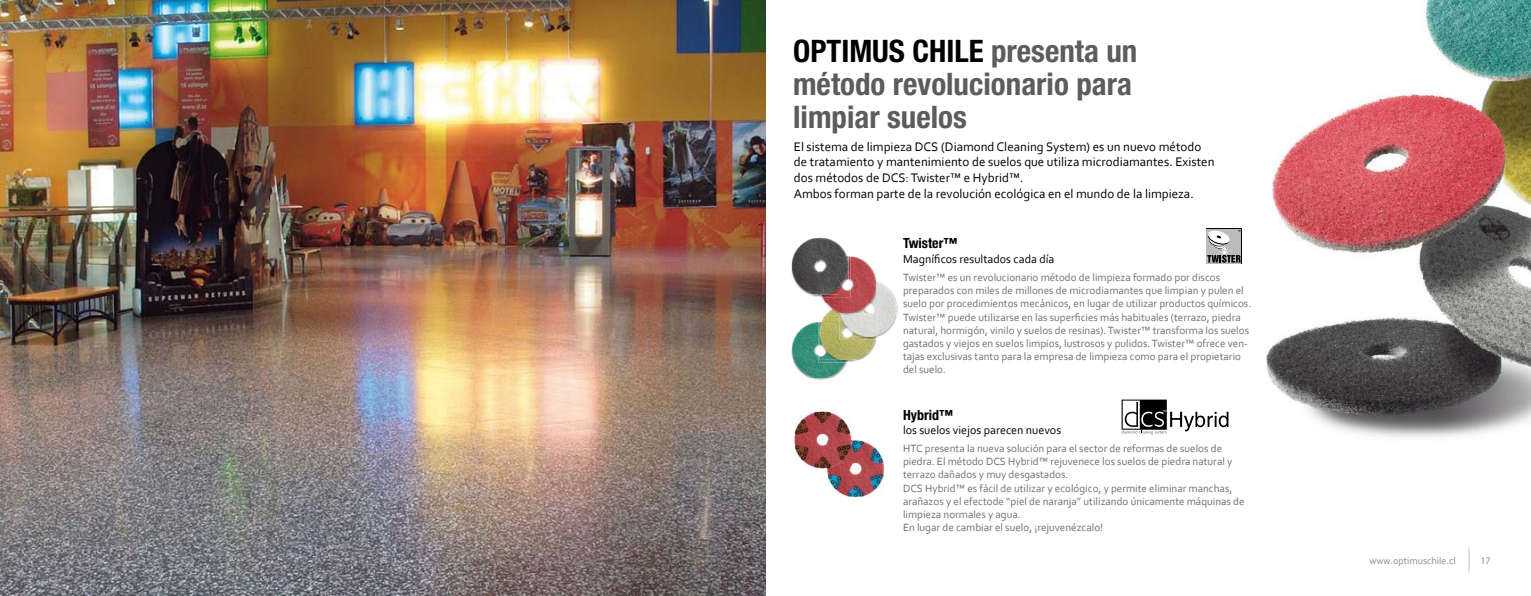
<style>
.page{position:relative;width:1531px;height:596px;background:#fff}
.page>*{position:absolute;margin:0;border:0;box-sizing:border-box;transform-origin:0 0}
.t1{font:700 condensed 31px/33px "Helvetica Neue";color:#5c5c5c}
.t2{font:700 condensed 14px "Helvetica Neue";color:#000}
.t3{font:13px/15.6px "Corbel";color:#000}
.t4{font:12px "Corbel";color:#000}
.t5{font:11px/13.2px "Corbel";color:#707073}
.t6{font:10px "Corbel";color:#898a8c}
.t7{font:10px "Myriad Pro";color:#898a8c}
.s1{color:#000}
</style>
<div class="page">
<svg style="left:1468px;top:548px;width:1px;height:23px"></svg>
<img style="left:0;top:0;width:765px;height:595px">
<img style="left:1266px;top:0;width:265px;height:437px">
<img style="left:791px;top:346px;width:39px;height:34px">
<img style="left:792px;top:339px;width:56px;height:39px">
<img style="left:850px;top:279px;width:27px;height:83px">
<img style="left:818px;top:339px;width:30px;height:23px">
<img style="left:821px;top:315px;width:55px;height:44px">
<img style="left:848px;top:339px;width:2px;height:20px">
<img style="left:819px;top:339px;width:29px;height:20px">
<img style="left:878px;top:303px;width:20px;height:34px">
<img style="left:839px;top:315px;width:37px;height:24px">
<img style="left:840px;top:315px;width:57px;height:21px">
<img style="left:876px;top:315px;width:2px;height:21px">
<svg style="left:793px;top:321px;width:57px;height:18px"></svg>
<img style="left:840px;top:321px;width:8px;height:15px">
<img style="left:850px;top:257px;width:26px;height:23px">
<img style="left:791px;top:262px;width:27px;height:35px">
<img style="left:848px;top:257px;width:2px;height:23px">
<img style="left:792px;top:237px;width:30px;height:57px">
<img style="left:818px;top:256px;width:30px;height:24px">
<svg style="left:819px;top:238px;width:37px;height:19px"></svg>
<svg style="left:818px;top:280px;width:79px;height:35px;background:#c09292"></svg>
<img style="left:840px;top:280px;width:8px;height:14px">
<img style="left:827px;top:440px;width:57px;height:56px">
<img style="left:794px;top:411px;width:57px;height:57px">
<img style="left:827px;top:440px;width:24px;height:28px">
<svg style="left:1206px;top:228px;width:36px;height:36px"></svg>
<svg style="left:1206px;top:229px;width:35px;height:34px"></svg>
<svg style="left:1207px;top:229px;width:33px;height:33px"></svg>
<svg style="left:1121px;top:399px;width:107px;height:35px"></svg>
<h1 class="t1" style="left:793px;top:34px;width:346px"><span class="s1">OPTIMUS CHILE</span> presenta un método revolucionario para limpiar suelos</h1>
<p class="t3" style="left:794px;top:138px;width:422px">El sistema de limpieza DCS (Diamond Cleaning System) es un nuevo método de tratamiento y mantenimiento de suelos que utiliza microdiamantes. Existen dos métodos de DCS: Twister™ e Hybrid™.<br>Ambos forman parte de la revolución ecológica en el mundo de la limpieza.</p>
<p class="t2" style="left:903px;top:235px;width:56px">Twister™</p>
<p class="t4" style="left:903px;top:251px;width:153px">Magníficos resultados cada día</p>
<p class="t5" style="left:903px;top:270px;width:350px">Twister™ es un revolucionario método de limpieza formado por discos preparados con miles de millones de microdiamantes que limpian y pulen el suelo por procedimientos mecánicos, en lugar de utilizar productos químicos.<br>Twister™ puede utilizarse en las superficies más habituales (terrazo, piedra natural, hormigón, vinilo y suelos de resinas). Twister™ transforma los suelos gastados y viejos en suelos limpios, lustrosos y pulidos. Twister™ ofrece ven&shy;tajas exclusivas tanto para la empresa de limpieza como para el propietario del suelo.</p>
<p class="t2" style="left:903px;top:406px;width:51px">Hybrid™</p>
<p class="t4" style="left:903px;top:422px;width:160px">los suelos viejos parecen nuevos</p>
<p class="t5" style="left:903px;top:441px;width:343px">HTC presenta la nueva solución para el sector de reformas de suelos de piedra. El método DCS Hybrid™ rejuvenece los suelos de piedra natural y terrazo dañados y muy desgastados.<br>DCS Hybrid™ es fácil de utilizar y ecológico, y permite eliminar manchas, arañazos y el efectode “piel de naranja” utilizando únicamente máquinas de limpieza normales y agua.<br>En lugar de cambiar el suelo, ¡rejuvenézcalo!</p>
<p class="t6" style="left:1369px;top:554px;width:88px">www.optimuschile.cl</p>
<p class="t7" style="left:1480px;top:554px;width:12px">17</p>
</div>
